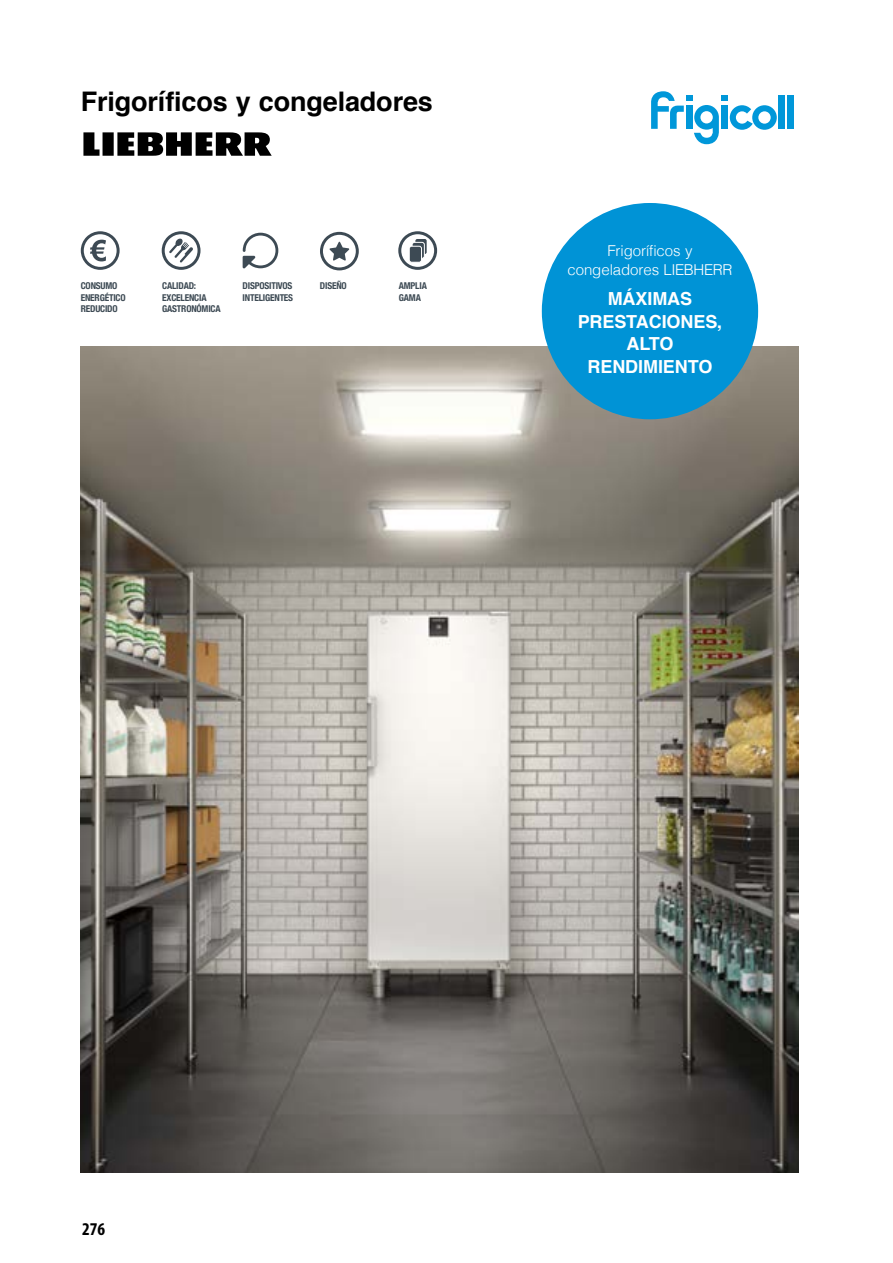
<style>
.page{position:relative;width:893px;height:1263px;background:#fff}
.page>*{position:absolute;margin:0;border:0;box-sizing:border-box;transform-origin:0 0}
.t1{font:700 27px "Helvetica";letter-spacing:-.005em;color:#000}
.t2{font:700 18px/22.5px "Helvetica";letter-spacing:-.005em;color:#fff;text-align:center}
.t3{font:700 condensed 18px "Myriad Pro";color:#000}
.t4{font:300 15px/19.5px "Helvetica";letter-spacing:-.005em;color:#fff;text-align:center}
.t5{font:700 condensed 9.45px/11.2px "Helvetica Neue";letter-spacing:-.02em;color:#3d4a54}
</style>
<div class="page">
<img style="left:81px;top:346px;width:717px;height:827px">
<div style="left:542px;top:203px;width:216px;height:216px;background:#0093d6;border-radius:50%"></div>
<svg style="left:81px;top:231px;width:39px;height:39px"></svg>
<svg style="left:243px;top:233px;width:35px;height:36px"></svg>
<svg style="left:162px;top:231px;width:39px;height:39px"></svg>
<div style="left:779px;top:96px;width:6px;height:33px;background:#0097d9"></div>
<div style="left:788px;top:96px;width:6px;height:33px;background:#0097d9"></div>
<svg style="left:651px;top:91px;width:126px;height:53px"></svg>
<svg style="left:320px;top:232px;width:39px;height:38px"></svg>
<svg style="left:398px;top:231px;width:39px;height:39px"></svg>
<svg style="left:415px;top:239px;width:12px;height:15px"></svg>
<svg style="left:412px;top:242px;width:12px;height:16px"></svg>
<div style="left:412px;top:242px;width:13px;height:17px;border:1px solid #fff;border-radius:2px"></div>
<div style="left:409px;top:246px;width:12px;height:16px;background:#3d4a54;border-radius:2px"></div>
<div style="left:409px;top:246px;width:13px;height:17px;border:1px solid #fff;border-radius:2px"></div>
<svg style="left:83px;top:132px;width:189px;height:24px"></svg>
<h1 class="t1" style="left:81px;top:79px;width:354px">Frigoríficos y congeladores</h1>
<p class="t5" style="left:81px;top:280px;width:46px">CONSUMO<br>ENERGÉTICO<br>REDUCIDO</p>
<p class="t5" style="left:162px;top:280px;width:60px">CALIDAD:<br>EXCELENCIA<br>GASTRONÓMICA</p>
<p class="t5" style="left:243px;top:280px;width:52px">DISPOSITIVOS<br>INTELIGENTES</p>
<p class="t5" style="left:320px;top:280px;width:28px">DISEÑO</p>
<p class="t5" style="left:399px;top:280px;width:30px">AMPLIA<br>GAMA</p>
<h3 class="t4" style="left:567px;top:239px;width:166px">Frigoríficos y congeladores LIEBHERR</h3>
<h2 class="t2" style="left:578px;top:288px;width:146px">MÁXIMAS<br>PRESTACIONES,<br>ALTO<br>RENDIMIENTO</h2>
<h2 class="t3" style="left:82px;top:1218px;width:25px">276</h2>
</div>
